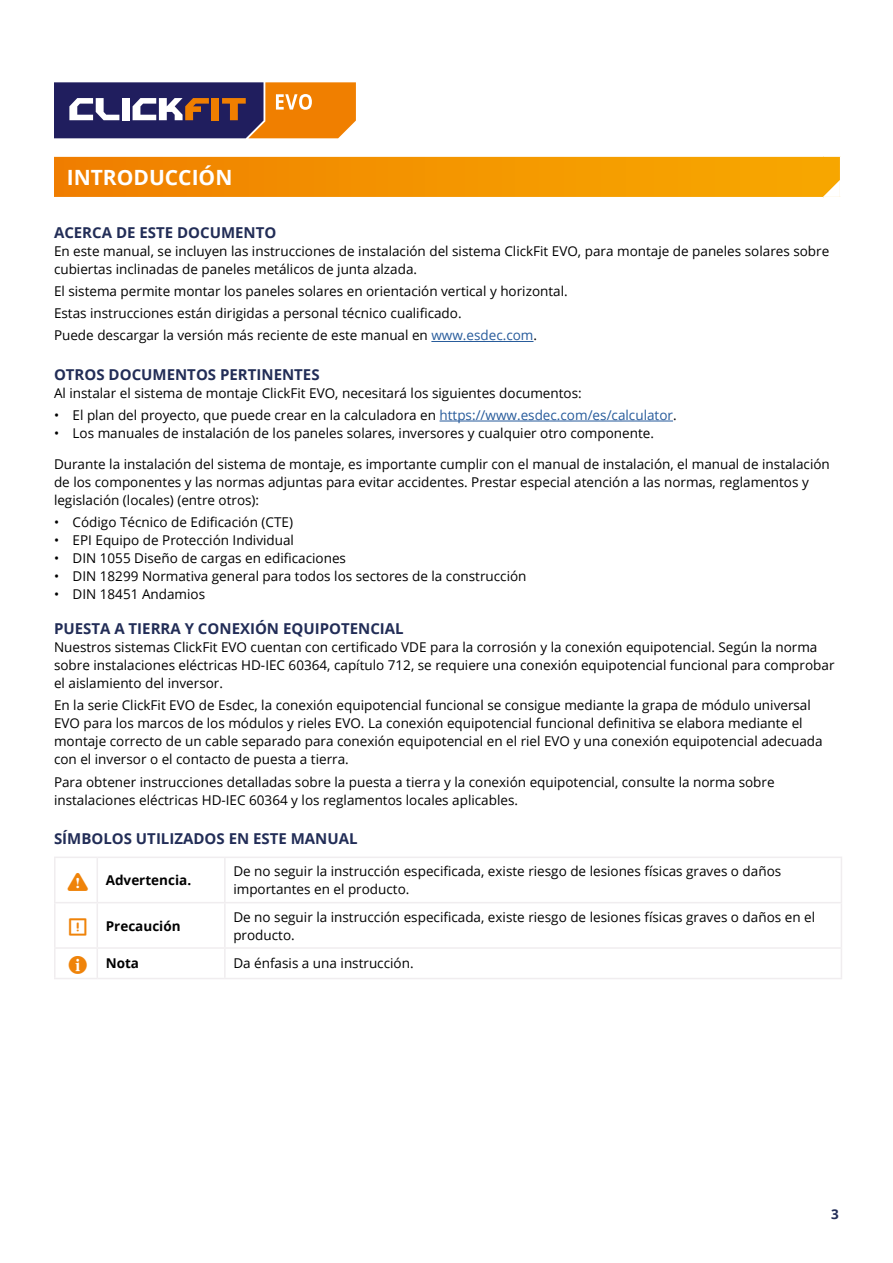
<style>
.page{position:relative;width:893px;height:1263px;background:#fff}
.page>*{position:absolute;margin:0;border:0;box-sizing:border-box;transform-origin:0 0}
.Heading_1{font:700 21px "Open Sans";color:#fff}
.Heading_3{font:700 15px "Open Sans";color:#222d57}
.body_1{font:13.5px/18px "Open Sans";color:#000}
.body_1_VarB{font:13.5px/18px "Open Sans";color:#000}
.body_3{font:700 13.5px "Open Sans";color:#000}
.t1{font:700 13.5px "Open Sans";color:#222d57}
.s1{color:#275b9b}
</style>
<div class="page">
<hr style="left:431px;top:341px;width:102px;height:1px;background:#275b9b">
<hr style="left:440px;top:421px;width:233px;height:1px;background:#275b9b">
<svg style="left:54px;top:82px;width:302px;height:56px;background:#7e5853"></svg>
<svg style="left:54px;top:156px;width:787px;height:42px;background:#f4990d"></svg>
<hr style="left:54px;top:856px;width:43px;height:2px;background:#f0edef">
<hr style="left:54px;top:858px;width:2px;height:44px;background:#f0edef">
<hr style="left:97px;top:856px;width:128px;height:2px;background:#f0edef">
<hr style="left:97px;top:858px;width:1px;height:44px;background:#f0edef">
<hr style="left:225px;top:856px;width:617px;height:2px;background:#f0edef">
<hr style="left:224px;top:858px;width:2px;height:44px;background:#f0edef">
<hr style="left:841px;top:858px;width:1px;height:44px;background:#f0edef">
<hr style="left:54px;top:902px;width:43px;height:1px;background:#f0edef">
<hr style="left:54px;top:903px;width:2px;height:44px;background:#f0edef">
<hr style="left:97px;top:902px;width:128px;height:1px;background:#f0edef">
<hr style="left:97px;top:903px;width:1px;height:44px;background:#f0edef">
<hr style="left:225px;top:902px;width:617px;height:1px;background:#f0edef">
<hr style="left:224px;top:903px;width:2px;height:44px;background:#f0edef">
<hr style="left:841px;top:903px;width:1px;height:44px;background:#f0edef">
<hr style="left:54px;top:947px;width:43px;height:2px;background:#f0edef">
<hr style="left:54px;top:949px;width:2px;height:29px;background:#f0edef">
<hr style="left:97px;top:947px;width:128px;height:2px;background:#f0edef">
<svg style="left:97px;top:949px;width:1px;height:29px"></svg>
<hr style="left:225px;top:947px;width:617px;height:2px;background:#f0edef">
<hr style="left:224px;top:949px;width:2px;height:29px;background:#f0edef">
<svg style="left:841px;top:949px;width:1px;height:29px"></svg>
<hr style="left:54px;top:978px;width:43px;height:1px;background:#f0edef">
<hr style="left:97px;top:978px;width:128px;height:1px;background:#f0edef">
<hr style="left:225px;top:978px;width:617px;height:1px;background:#f0edef">
<p class="Heading_1" style="left:67px;top:162px;width:167px">INTRODUCCIÓN</p>
<p class="Heading_3" style="left:54px;top:222px;width:224px">ACERCA DE ESTE DOCUMENTO</p>
<p class="body_1" style="left:54px;top:241px;width:777px">En este manual, se incluyen las instrucciones de instalación del sistema ClickFit EVO, para montaje de paneles solares sobre cubiertas inclinadas de paneles metálicos de junta alzada.</p>
<p class="body_1" style="left:54px;top:282px;width:515px">El sistema permite montar los paneles solares en orientación vertical y horizontal.</p>
<p class="body_1" style="left:54px;top:304px;width:409px">Estas instrucciones están dirigidas a personal técnico cualificado.</p>
<p class="body_1" style="left:54px;top:326px;width:485px">Puede descargar la versión más reciente de este manual en <span class="s1">www.esdec.com</span>.</p>
<p class="Heading_3" style="left:54px;top:364px;width:267px">OTROS DOCUMENTOS PERTINENTES</p>
<p class="body_1" style="left:54px;top:383px;width:529px">Al instalar el sistema de montaje ClickFit EVO, necesitará los siguientes documentos:</p>
<p class="body_1" style="left:54px;top:406px;width:624px">• El plan del proyecto, que puede crear en la calculadora en <span class="s1">https://www.esdec.com/es/calculator</span>.</p>
<p class="body_1" style="left:54px;top:424px;width:602px">• Los manuales de instalación de los paneles solares, inversores y cualquier otro componente.</p>
<p class="body_1_VarB" style="left:54px;top:454px;width:777px">Durante la instalación del sistema de montaje, es importante cumplir con el manual de instalación, el manual de instalación de los componentes y las normas adjuntas para evitar accidentes. Prestar especial atención a las normas, reglamentos y legislación (locales) (entre otros):</p>
<p class="body_1" style="left:54px;top:513px;width:241px">• Código Técnico de Edificación (CTE)</p>
<p class="body_1" style="left:54px;top:531px;width:242px">• EPI Equipo de Protección Individual</p>
<p class="body_1" style="left:54px;top:549px;width:294px">• DIN 1055 Diseño de cargas en edificaciones</p>
<p class="body_1" style="left:54px;top:567px;width:474px">• DIN 18299 Normativa general para todos los sectores de la construcción</p>
<p class="body_1" style="left:54px;top:585px;width:153px">• DIN 18451 Andamios</p>
<p class="Heading_3" style="left:54px;top:618px;width:351px">PUESTA A TIERRA Y CONEXIÓN EQUIPOTENCIAL</p>
<p class="body_1" style="left:54px;top:638px;width:782px">Nuestros sistemas ClickFit EVO cuentan con certificado VDE para la corrosión y la conexión equipotencial. Según la norma sobre instalaciones eléctricas HD-IEC 60364, capítulo 712, se requiere una conexión equipotencial funcional para comprobar el aislamiento del inversor.</p>
<p class="body_1" style="left:54px;top:696px;width:770px">En la serie ClickFit EVO de Esdec, la conexión equipotencial funcional se consigue mediante la grapa de módulo universal EVO para los marcos de los módulos y rieles EVO. La conexión equipotencial funcional definitiva se elabora mediante el montaje correcto de un cable separado para conexión equipotencial en el riel EVO y una conexión equipotencial adecuada con el inversor o el contacto de puesta a tierra.</p>
<p class="body_1" style="left:54px;top:772px;width:722px">Para obtener instrucciones detalladas sobre la puesta a tierra y la conexión equipotencial, consulte la norma sobre instalaciones eléctricas HD-IEC 60364 y los reglamentos locales aplicables.</p>
<p class="Heading_3" style="left:54px;top:828px;width:305px">SÍMBOLOS UTILIZADOS EN ESTE MANUAL</p>
<p class="body_3" style="left:106px;top:871px;width:87px">Advertencia.</p>
<p class="body_1" style="left:233px;top:862px;width:549px">De no seguir la instrucción especificada, existe riesgo de lesiones físicas graves o daños importantes en el producto.</p>
<p class="body_3" style="left:106px;top:916px;width:76px">Precaución</p>
<p class="body_1" style="left:233px;top:907px;width:583px">De no seguir la instrucción especificada, existe riesgo de lesiones físicas graves o daños en el producto.</p>
<p class="body_3" style="left:106px;top:954px;width:35px">Nota</p>
<p class="body_1" style="left:233px;top:954px;width:182px">Da énfasis a una instrucción.</p>
<p class="t1" style="left:831px;top:1205px;width:9px">3</p>
</div>
